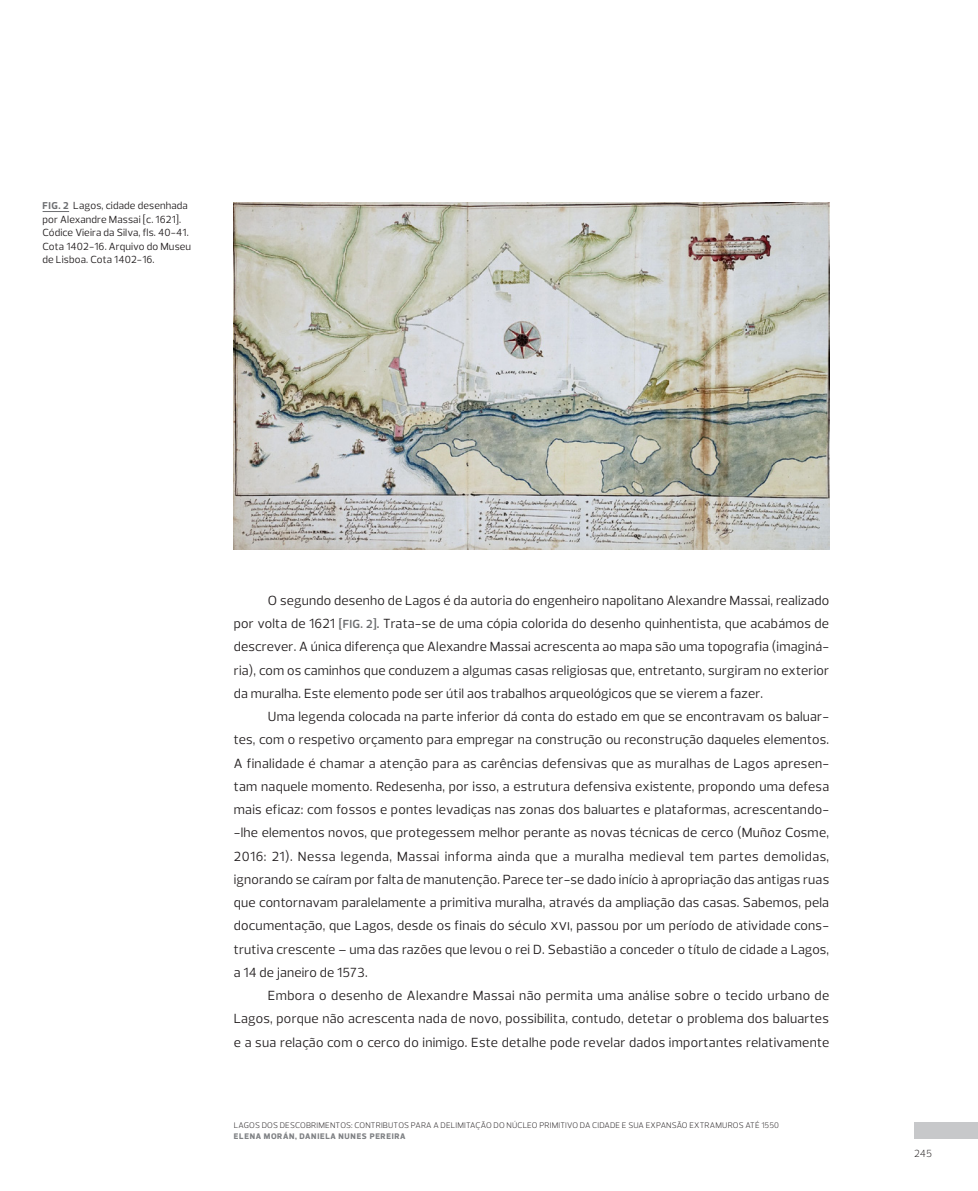
<style>
.page{position:relative;width:978px;height:1191px;background:#fff}
.page>*{position:absolute;margin:0;border:0;box-sizing:border-box;transform-origin:0 0}
.texto_corrido{font:13.5px/23.2px "Prelo";letter-spacing:.015em;color:#231f20;text-align:justify}
.texto_corrido-2{font:13.5px "Prelo";letter-spacing:.035em;color:#231f20}
.legendas_figuras{font:10.5px/13.5px "Prelo";letter-spacing:.015em;color:#231f20}
.t1{font:300 10.5px "Prelo";color:#231f20}
.t2{font:300 8.25px "Prelo";letter-spacing:.015em;color:#231f20}
.t3{font:800 8.25px "Prelo";letter-spacing:.085em;color:#808285}
.s1{font-weight:700;font-size:10.2px;color:#6c6d70}
.s2{font-weight:600;font-size:12px;color:#6c6d70}
</style>
<div class="page">
<div style="left:914px;top:1121px;width:64px;height:17px;background:#c7c8ca"></div>
<img style="left:234px;top:202px;width:595px;height:347px">
<svg style="left:43px;top:211px;width:26px;height:1px"></svg>
<p class="legendas_figuras" style="left:43px;top:199px;width:150px"><span class="s1">FIG. 2</span> Lagos, cidade desenhada por Alexandre Massai [c. 1621].<br>Códice Vieira da Silva, fls. 40-‑41.<br>Cota 1402-‑16. Arquivo do Museu de Lisboa. Cota 1402-‑16.</p>
<p class="texto_corrido" style="left:234px;top:588px;width:597px;text-indent:34px">O segundo desenho de Lagos é da autoria do engenheiro napolitano Alexandre Massai, realizado por volta de 1621 <span class="s2">[FIG. 2]</span>. Trata-‑se de uma cópia colorida do desenho quinhentista, que acabámos de descrever. A única diferença que Alexandre Massai acrescenta ao mapa são uma topografia (imaginá&shy;ria), com os caminhos que conduzem a algumas casas religiosas que, entretanto, surgiram no exterior da muralha. Este elemento pode ser útil aos trabalhos arqueológicos que se vierem a fazer.</p>
<p class="texto_corrido" style="left:268px;top:705px;width:563px">Uma legenda colocada na parte inferior dá conta do estado em que se encontravam os baluar-</p>
<p class="texto_corrido" style="left:234px;top:728px;width:597px">tes, com o respetivo orçamento para empregar na construção ou reconstrução daqueles elementos.</p>
<p class="texto_corrido" style="left:234px;top:751px;width:597px">A finalidade é chamar a atenção para as carências defensivas que as muralhas de Lagos apresen-</p>
<p class="texto_corrido" style="left:234px;top:774px;width:597px">tam naquele momento. Redesenha, por isso, a estrutura defensiva existente, propondo uma defesa</p>
<p class="texto_corrido" style="left:234px;top:798px;width:595px">mais eficaz: com fossos e pontes levadiças nas zonas dos baluartes e plataformas, acrescentando-</p>
<p class="texto_corrido" style="left:241px;top:821px;width:590px">lhe elementos novos, que protegessem melhor perante as novas técnicas de cerco (Muñoz Cosme,</p>
<p class="texto_corrido-2" style="left:234px;top:847px;width:597px">2016: 21). Nessa legenda, Massai informa ainda que a muralha medieval tem partes demolidas,</p>
<p class="texto_corrido" style="left:234px;top:867px;width:597px">ignorando se caíram por falta de manutenção. Parece ter-‑se dado início à apropriação das antigas ruas</p>
<p class="texto_corrido" style="left:234px;top:891px;width:597px">que contornavam paralelamente a primitiva muralha, através da ampliação das casas. Sabemos, pela</p>
<p class="texto_corrido" style="left:234px;top:914px;width:597px">documentação, que Lagos, desde os finais do século xvi, passou por um período de atividade cons-</p>
<p class="texto_corrido" style="left:234px;top:937px;width:597px">trutiva crescente – uma das razões que levou o rei D. Sebastião a conceder o título de cidade a Lagos,</p>
<p class="texto_corrido" style="left:234px;top:960px;width:135px">a 14 de janeiro de 1573.</p>
<p class="texto_corrido" style="left:234px;top:984px;width:597px;text-indent:34px">Embora o desenho de Alexandre Massai não permita uma análise sobre o tecido urbano de Lagos, porque não acrescenta nada de novo, possibilita, contudo, detetar o problema dos baluartes e a sua relação com o cerco do inimigo. Este detalhe pode revelar dados importantes relativamente</p>
<p class="t2" style="left:234px;top:1120px;width:547px">LAGOS DOS DESCOBRIMENTOS: CONTRIBUTOS PARA A DELIMITAÇÃO DO NÚCLEO PRIMITIVO DA CIDADE E SUA EXPANSÃO EXTRAMUROS ATÉ 1550</p>
<p class="t3" style="left:234px;top:1130px;width:173px">ELENA MORÁN, DANIELA NUNES PEREIRA</p>
<p class="t1" style="left:914px;top:1147px;width:19px">245</p>
</div>
